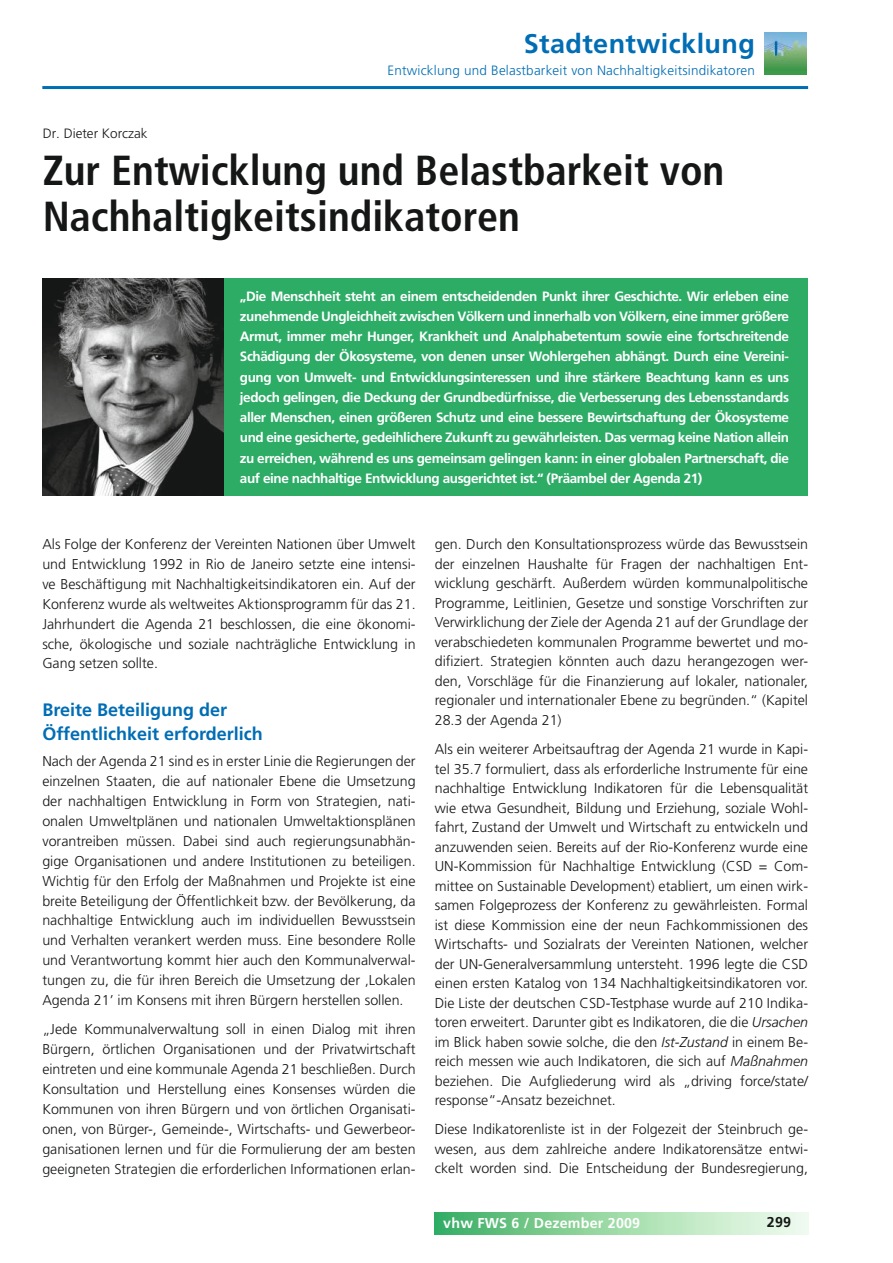
<style>
.page{position:relative;width:893px;height:1263px;background:#fff}
.page>*{position:absolute;margin:0;border:0;box-sizing:border-box;transform-origin:0 0}
.t1{font:700 condensed 42px/46.5px "Frutiger LT";color:#151616}
.t2{font:700 27px "Frutiger LT";letter-spacing:.015em;color:#006db4}
.t3{font:700 18px/24.5px "Frutiger LT";color:#006db4}
.t4{font:300 14.25px/19.5px "Frutiger LT";color:#151616;text-align:justify}
.t5{font:700 14.25px "Frutiger LT";letter-spacing:.015em;color:#fff}
.t6{font:700 14.25px "Frutiger LT";color:#151616}
.t7{font:700 13.5px/20.2px "Frutiger LT";letter-spacing:-.03em;color:#fff;text-align:justify}
.t8{font:300 13.5px "Frutiger LT";letter-spacing:.015em;color:#006db4}
.t9{font:300 13.5px "Frutiger CE";color:#151616}
.s1{font-family:"Frutiger";font-style:italic}
</style>
<div class="page">
<hr style="left:42px;top:86px;width:766px;height:3px;background:#006eb4">
<div style="left:435px;top:1213px;width:373px;height:21px;background:linear-gradient(to right,#3fb163,#fafff2)"></div>
<img style="left:764px;top:32px;width:42px;height:43px">
<div style="left:42px;top:278px;width:766px;height:217px;background:#2dac66"></div>
<img style="left:42px;top:278px;width:181px;height:217px">
<h2 class="t2" style="left:523px;top:33px;width:233px">Stadtentwicklung</h2>
<p class="t8" style="left:387px;top:65px;width:369px">Entwicklung und Belastbarkeit von Nachhaltigkeitsindikatoren</p>
<p class="t9" style="left:43px;top:128px;width:106px">Dr. Dieter Korczak</p>
<h1 class="t1" style="left:43px;top:150px;width:683px">Zur Entwicklung und Belastbarkeit von<br>Nachhaltigkeitsindikatoren</h1>
<p class="t7" style="left:240px;top:287px;width:550px">„Die Menschheit steht an einem entscheidenden Punkt ihrer Geschichte. Wir erleben eine zunehmende Ungleichheit zwischen Völkern und innerhalb von Völkern, eine immer größere Armut, immer mehr Hunger, Krankheit und Analphabetentum sowie eine fortschreitende Schädigung der Ökosysteme, von denen unser Wohlergehen abhängt. Durch eine Vereini&shy;gung von Umwelt- und Entwicklungsinteressen und ihre stärkere Beachtung kann es uns jedoch gelingen, die Deckung der Grundbedürfnisse, die Verbesserung des Lebensstandards aller Menschen, einen größeren Schutz und eine bessere Bewirtschaftung der Ökosysteme und eine gesicherte, gedeihlichere Zukunft zu gewährleisten. Das vermag keine Nation allein zu erreichen, während es uns gemeinsam gelingen kann: in einer globalen Partnerschaft, die auf eine nachhaltige Entwicklung ausgerichtet ist.“ (Präambel der Agenda 21)</p>
<p class="t4" style="left:42px;top:536px;width:375px">Als Folge der Konferenz der Vereinten Nationen über Umwelt und Entwicklung 1992 in Rio de Janeiro setzte eine intensi&shy;ve Beschäftigung mit Nachhaltigkeitsindikatoren ein. Auf der Konferenz wurde als weltweites Aktionsprogramm für das 21.<br>Jahrhundert die Agenda 21 beschlossen, die eine ökonomi&shy;sche, ökologische und soziale nachträgliche Entwicklung in Gang setzen sollte.</p>
<p class="t3" style="left:42px;top:699px;width:222px">Breite Beteiligung der<br>Öffentlichkeit erforderlich</p>
<p class="t4" style="left:42px;top:753px;width:375px">Nach der Agenda 21 sind es in erster Linie die Regierungen der einzelnen Staaten, die auf nationaler Ebene die Umsetzung der nachhaltigen Entwicklung in Form von Strategien, nati&shy;onalen Umweltplänen und nationalen Umweltaktionsplänen vorantreiben müssen. Dabei sind auch regierungsunabhän&shy;gige Organisationen und andere Institutionen zu beteiligen.<br>Wichtig für den Erfolg der Maßnahmen und Projekte ist eine breite Beteiligung der Öffentlichkeit bzw. der Bevölkerung, da nachhaltige Entwicklung auch im individuellen Bewusstsein und Verhalten verankert werden muss. Eine besondere Rolle und Verantwortung kommt hier auch den Kommunalverwal&shy;tungen zu, die für ihren Bereich die Umsetzung der ‚Lokalen Agenda 21’ im Konsens mit ihren Bürgern herstellen sollen.</p>
<p class="t4" style="left:42px;top:1021px;width:375px">„Jede Kommunalverwaltung soll in einen Dialog mit ihren Bürgern, örtlichen Organisationen und der Privatwirtschaft eintreten und eine kommunale Agenda 21 beschließen. Durch Konsultation und Herstellung eines Konsenses würden die Kommunen von ihren Bürgern und von örtlichen Organisati&shy;onen, von Bürger-, Gemeinde-, Wirtschafts- und Gewerbeor&shy;ganisationen lernen und für die Formulierung der am besten geeigneten Strategien die erforderlichen Informationen erlan-</p>
<p class="t4" style="left:435px;top:536px;width:375px">gen. Durch den Konsultationsprozess würde das Bewusstsein der einzelnen Haushalte für Fragen der nachhaltigen Ent&shy;wicklung geschärft. Außerdem würden kommunalpolitische Programme, Leitlinien, Gesetze und sonstige Vorschriften zur Verwirklichung der Ziele der Agenda 21 auf der Grundlage der verabschiedeten kommunalen Programme bewertet und mo&shy;difiziert. Strategien könnten auch dazu herangezogen wer&shy;den, Vorschläge für die Finanzierung auf lokaler, nationaler, regionaler und internationaler Ebene zu begründen.“ (Kapitel 28.3 der Agenda 21)</p>
<p class="t4" style="left:435px;top:740px;width:375px">Als ein weiterer Arbeitsauftrag der Agenda 21 wurde in Kapi&shy;tel 35.7 formuliert, dass als erforderliche Instrumente für eine nachhaltige Entwicklung Indikatoren für die Lebensqualität wie etwa Gesundheit, Bildung und Erziehung, soziale Wohl&shy;fahrt, Zustand der Umwelt und Wirtschaft zu entwickeln und anzuwenden seien. Bereits auf der Rio-Konferenz wurde eine UN-Kommission für Nachhaltige Entwicklung (CSD = Com&shy;mittee on Sustainable Development) etabliert, um einen wirk&shy;samen Folgeprozess der Konferenz zu gewährleisten. Formal ist diese Kommission eine der neun Fachkommissionen des Wirtschafts- und Sozialrats der Vereinten Nationen, welcher der UN-Generalversammlung untersteht. 1996 legte die CSD einen ersten Katalog von 134 Nachhaltigkeitsindikatoren vor.<br>Die Liste der deutschen CSD-Testphase wurde auf 210 Indika&shy;toren erweitert. Darunter gibt es Indikatoren, die die <span class="s1">Ursachen </span>im Blick haben sowie solche, die den <span class="s1">Ist-Zustand</span> in einem Be&shy;reich messen wie auch Indikatoren, die sich auf <span class="s1">Maßnahmen </span>beziehen. Die Aufgliederung wird als „driving force/state/ response“-Ansatz bezeichnet.</p>
<p class="t4" style="left:435px;top:1121px;width:375px">Diese Indikatorenliste ist in der Folgezeit der Steinbruch ge&shy;wesen, aus dem zahlreiche andere Indikatorensätze entwi&shy;ckelt worden sind. Die Entscheidung der Bundesregierung,</p>
<p class="t5" style="left:443px;top:1218px;width:198px">vhw FWS 6 / Dezember 2009</p>
<p class="t6" style="left:766px;top:1217px;width:26px">299</p>
</div>
